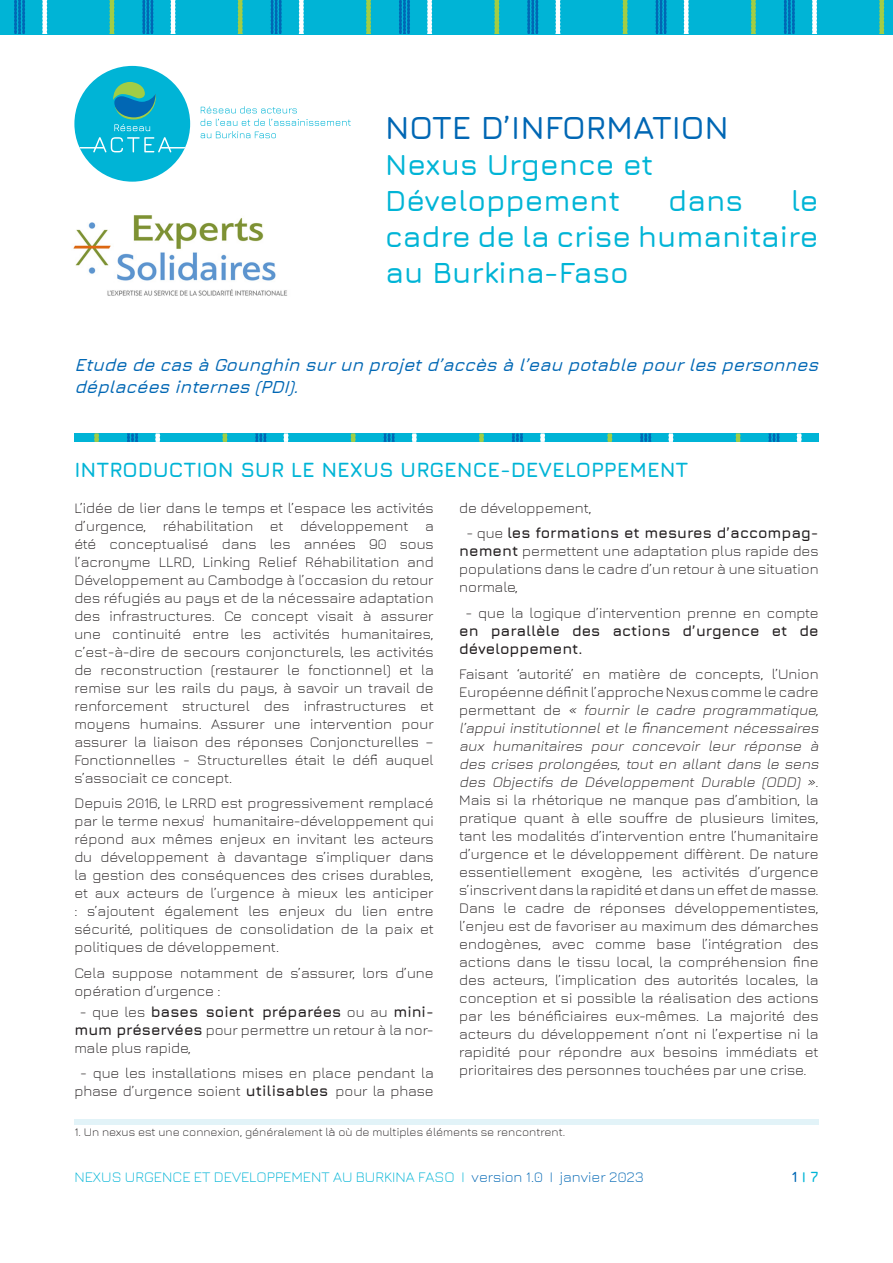
<style>
.page{position:relative;width:893px;height:1263px;background:#fff}
.page>*{position:absolute;margin:0;border:0;box-sizing:border-box;transform-origin:0 0}
.t1{font:600 33px "Jura";color:#0167b4}
.t2{font:600 30px/36px "Jura";color:#00b4d6;text-align:justify}
.t3{font:700 21px "Jura";color:#00b4d6}
.t4{font:italic 600 18px/21.6px "Jura";color:#0167b4}
.Texte{font:300 15px/18px "Jura";color:#231f20;text-align:justify}
.Texte-2{font:700 15px/18px "Jura";color:#231f20;text-align:justify}
.t5{font:300 15px "Jura";color:#00b4d6}
.t6{font:700 15px "Jura";color:#00b4d6}
.t7{font:300 12px "Jura";color:#231f20}
.s1{font-weight:700}
.s2{font-weight:300}
.s3{font-style:italic}
.s4{color:#0167b4}
</style>
<div class="page">
<div style="left:74px;top:433px;width:745px;height:9px;background:#00b4d6"></div>
<svg style="left:94px;top:433px;width:708px;height:9px"></svg>
<div style="left:0;top:0;width:893px;height:34px;background:#00b4d6"></div>
<svg style="left:14px;top:0;width:870px;height:34px"></svg>
<svg style="left:201px;top:106px;width:96px;height:7px"></svg>
<svg style="left:201px;top:119px;width:150px;height:19px"></svg>
<div style="left:74px;top:66px;width:116px;height:116px;background:#00b4d6;border-radius:50%"></div>
<svg style="left:113px;top:82px;width:43px;height:49px"></svg>
<svg style="left:79px;top:137px;width:106px;height:16px"></svg>
<div style="left:74px;top:1120px;width:745px;height:5px;background:#e2f3f8"></div>
<img style="left:73px;top:215px;width:215px;height:81px">
<p class="t1" style="left:385px;top:104px;width:345px">NOTE D’INFORMATION</p>
<p class="t2" style="left:385px;top:145px;width:270px">Nexus Urgence et</p>
<p class="t2" style="left:385px;top:181px;width:237px">Développement</p>
<p class="t2" style="left:668px;top:181px;width:77px">dans</p>
<p class="t2" style="left:385px;top:181px;width:435px;text-indent:405px">le cadre de la crise humanitaire au Burkina-Faso</p>
<p class="t4" style="left:74px;top:352px;width:751px">EtudedecasàGounghin surun projetd’accèsàl’eau potablepourlespersonnes déplacéesinternes(PDI).</p>
<p class="t3" style="left:74px;top:455px;width:616px">INTRODUCTION SUR LE NEXUS URGENCE-DEVELOPPEMENT</p>
<p class="Texte" style="left:74px;top:497px;width:361px">L’idée de lier dans le temps et l’espace les activités d’urgence, réhabilitation et développement a été conceptualisé dans les années 90 sous l’acronyme LLRD, Linking Relief Réhabilitation and Développement au Cambodge à l’occasion du retour des réfugiés au pays et de la nécessaire adaptation des infrastructures. Ce concept visait à assurer une continuité entre les activités humanitaires, c’est-à-dire de secours conjoncturels, les activités de reconstruction (restaurer le fonctionnel) et la remise sur les rails du pays, à savoir un travail de renforcement structurel des infrastructures et moyens humains. Assurer une intervention pour assurer la liaison des réponses Conjoncturelles – Fonctionnelles - Structurelles était le défi auquel s’associait ce concept.</p>
<p class="Texte" style="left:74px;top:793px;width:361px">Depuis 2016, le LRRD est progressivement remplacé par le terme nexus<sup>1</sup> humanitaire-développement qui répond aux mêmes enjeux en invitant les acteurs du développement à davantage s’impliquer dans la gestion des conséquences des crises durables, et aux acteurs de l’urgence à mieux les anticiper : s’ajoutent également les enjeux du lien entre sécurité, politiques de consolidation de la paix et politiques de développement.</p>
<p class="Texte" style="left:74px;top:962px;width:361px">Cela suppose notamment de s’assurer, lors d’une opération d’urgence :</p>
<p class="Texte" style="left:74px;top:1001px;width:361px;text-indent:6px">- que les <span class="s1">bases soient préparées</span> ou au <span class="s1">mini&shy;mum préservées</span> pour permettre un retour à la nor&shy;male plus rapide,</p>
<p class="Texte" style="left:74px;top:1063px;width:361px;text-align:center">- que les installations mises en place pendant la phase d’urgence soient <span class="s1">utilisables</span> pour la phase</p>
<p class="Texte" style="left:459px;top:497px;width:134px">de développement,</p>
<p class="Texte" style="left:459px;top:523px;width:361px;text-indent:7px">- que <span class="s1">les formations et mesures d’accompag&shy;nement</span> permettent une adaptation plus rapide des populations dans le cadre d’un retour à une situation normale,</p>
<p class="Texte-2" style="left:459px;top:602px;width:361px;text-indent:6px"><span class="s2">- que la logique d’intervention prenne en compte </span>en parallèle des actions d’urgence et de développement.</p>
<p class="Texte" style="left:459px;top:664px;width:364px;text-align:left">Faisant ‘autorité’ en matière de concepts, l’Union Européenne définit l’approche Nexus comme le cadre p e rm etta nt d e <span class="s3">« fournir le cadre programmatique, l’appui institutionnel et le financement nécessaires aux humanitaires pour concevoir leur réponse à des crises prolongées, tout en allant dans le sens des Objectifs de Développement Durable (ODD) »</span>.<br>Mais si la rhétorique ne manque pas d’ambition, la pratique quant à elle souffre de plusieurs limites, tant les modalités d’intervention entre l’humanitaire d’urgence et le développement diffèrent. De nature essentiellement exogène, les activités d’urgence s’inscrivent dans la rapidité et dans un effet de masse.<br>Dans le cadre de réponses développementistes, l’enjeu est de favoriser au maximum des démarches endogènes, avec comme base l’intégration des actions dans le tissu local, la compréhension fine des acteurs, l’implication des autorités locales, la conception et si possible la réalisation des actions par les bénéficiaires eux-mêmes. La majorité des acteurs du développement n’ont ni l’expertise ni la rapidité pour répondre aux besoins immédiats et prioritaires des personnes touchées par une crise.</p>
<p class="t7" style="left:74px;top:1123px;width:492px">1. Un nexus est une connexion, généralement là où de multiples éléments se rencontrent.</p>
<p class="t5" style="left:74px;top:1166px;width:571px">NEXUS URGENCE ET DEVELOPPEMENT AU BURKINA FASO І <span class="s4">version 1.0 І janvier 2023</span></p>
<p class="t6" style="left:792px;top:1166px;width:28px"><span class="s4">1</span> І 7</p>
</div>
